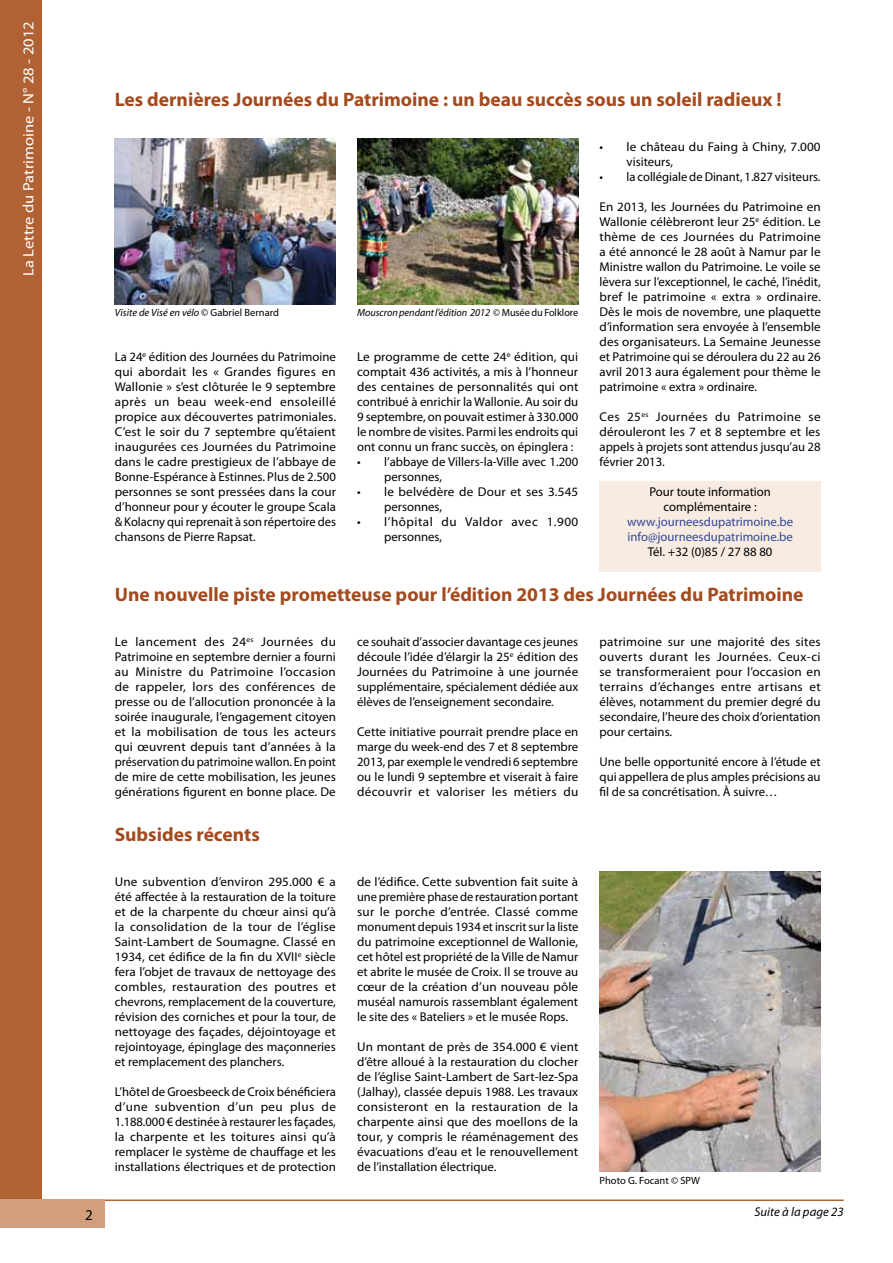
<style>
.page{position:relative;width:893px;height:1263px;background:#fff}
.page>*{position:absolute;margin:0;border:0;box-sizing:border-box;transform-origin:0 0}
.t1{font:700 19.5px "Myriad Pro";color:#a34b1e}
.t2{font:15px "Myriad Pro";color:#fff;scale:1.1 1}
.t3{font:15px "Myriad Pro";color:#000}
.t4{font:12.75px/15px "Myriad Pro";color:#000;text-align:justify}
.t5{font:12.75px/15px "Myriad Pro";color:#324a97}
.t6{font:12.75px/15px "Myriad Pro";letter-spacing:.04em;color:#000}
.t7{font:italic 12.75px "Myriad Pro";color:#000}
.t8{font:italic 10.5px "Myriad Pro";letter-spacing:-.005em;color:#000}
.t9{font:10.5px "Myriad Pro";color:#000}
.s1{font-style:normal}
</style>
<div class="page">
<div style="left:600px;top:481px;width:221px;height:90px;background:#f7ebe2"></div>
<div style="left:0;top:0;width:42px;height:1205px;background:#b16234"></div>
<hr style="left:0;top:1199px;width:844px;height:2px;background:#b16234">
<div style="left:0;top:1199px;width:105px;height:29px;background:#d29e7b"></div>
<img style="left:115px;top:138px;width:221px;height:166px">
<img style="left:357px;top:138px;width:221px;height:166px">
<img style="left:600px;top:871px;width:221px;height:300px">
<p class="t2" style="left:19px;top:276px;width:233px;rotate:-90deg">La Lettre du Patrimoine - N° 28 - 2012</p>
<p class="t3" style="left:85px;top:1205px;width:9px">2</p>
<h1 class="t1" style="left:115px;top:87px;width:668px">Les dernières Journées du Patrimoine : un beau succès sous un soleil radieux !</h1>
<p class="t8" style="left:115px;top:306px;width:166px">Visite de Visé en vélo <span class="s1">© Gabriel Bernard</span></p>
<p class="t8" style="left:357px;top:306px;width:223px">Mouscron pendant l’édition 2012 <span class="s1">© Musée du Folklore</span></p>
<p class="t4" style="left:115px;top:349px;width:223px">La 24<sup>e</sup> édition des Journées du Patrimoine qui abordait les « Grandes figures en Wallonie » s’est clôturée le 9 septembre après un beau week-end ensoleillé propice aux découvertes patrimoniales.<br>C’est le soir du 7 septembre qu’étaient inaugurées ces Journées du Patrimoine dans le cadre prestigieux de l’abbaye de Bonne-Espérance à Estinnes. Plus de 2.500 personnes se sont pressées dans la cour d’honneur pour y écouter le groupe Scala &amp; Kolacny qui reprenait à son répertoire des chansons de Pierre Rapsat.</p>
<p class="t4" style="left:357px;top:349px;width:223px">Le programme de cette 24<sup>e</sup> édition, qui comptait 436 activités, a mis à l’honneur des centaines de personnalités qui ont contribué à enrichir la Wallonie. Au soir du 9 septembre, on pouvait estimer à 330.000 le nombre de visites. Parmi les endroits qui ont connu un franc succès, on épinglera :</p>
<p class="t4" style="left:384px;top:454px;width:196px;text-indent:-27px">• l’abbaye de Villers-la-Ville avec 1.200 personnes,</p>
<p class="t4" style="left:384px;top:484px;width:196px;text-indent:-27px">• le belvédère de Dour et ses 3.545 personnes,</p>
<p class="t6" style="left:384px;top:514px;width:196px;text-indent:-27px">• l’hôpital du Valdor avec 1.900 personnes,</p>
<p class="t4" style="left:627px;top:139px;width:196px;text-indent:-27px">• le château du Faing à Chiny, 7.000 visiteurs,</p>
<p class="t4" style="left:600px;top:169px;width:222px">• la collégiale de Dinant, 1.827 visiteurs.</p>
<p class="t4" style="left:600px;top:199px;width:223px">En 2013, les Journées du Patrimoine en Wallonie célèbreront leur 25<sup>e</sup> édition. Le thème de ces Journées du Patrimoine a été annoncé le 28 août à Namur par le Ministre wallon du Patrimoine. Le voile se lèvera sur l’exceptionnel, le caché, l’inédit, bref le patrimoine « extra » ordinaire.<br>Dès le mois de novembre, une plaquette d’information sera envoyée à l’ensemble des organisateurs. La Semaine Jeunesse et Patrimoine qui se déroulera du 22 au 26 avril 2013 aura également pour thème le patrimoine « extra » ordinaire.</p>
<p class="t4" style="left:600px;top:409px;width:223px">Ces 25<sup>es</sup> Journées du Patrimoine se dérouleront les 7 et 8 septembre et les appels à projets sont attendus jusqu’au 28 février 2013.</p>
<p class="t4" style="left:649px;top:484px;width:123px;text-align:center">Pour toute information complémentaire :</p>
<p class="t5" style="left:627px;top:514px;width:168px">www.journeesdupatrimoine.be info@journeesdupatrimoine.be</p>
<p class="t4" style="left:648px;top:544px;width:126px">Tél. +32 (0)85 / 27 88 80</p>
<h1 class="t1" style="left:115px;top:582px;width:690px">Une nouvelle piste prometteuse pour l’édition 2013 des Journées du Patrimoine</h1>
<p class="t4" style="left:115px;top:634px;width:223px">Le lancement des 24<sup>es</sup> Journées du Patrimoine en septembre dernier a fourni au Ministre du Patrimoine l’occasion de rappeler, lors des conférences de presse ou de l’allocution prononcée à la soirée inaugurale, l’engagement citoyen et la mobilisation de tous les acteurs qui œuvrent depuis tant d’années à la préservation du patrimoine wallon. En point de mire de cette mobilisation, les jeunes générations figurent en bonne place. De</p>
<h1 class="t1" style="left:115px;top:822px;width:147px">Subsides récents</h1>
<p class="t4" style="left:115px;top:874px;width:223px">Une subvention d’environ 295.000 € a été affectée à la restauration de la toiture et de la charpente du chœur ainsi qu’à la consolidation de la tour de l’église Saint-Lambert de Soumagne. Classé en 1934, cet édifice de la fin du XVII<sup>e</sup> siècle fera l’objet de travaux de nettoyage des combles, restauration des poutres et chevrons, remplacement de la couverture, révision des corniches et pour la tour, de nettoyage des façades, déjointoyage et rejointoyage, épinglage des maçonneries et remplacement des planchers.</p>
<p class="t4" style="left:115px;top:1084px;width:223px">L’hôtel de Groesbeeck de Croix bénéficiera d’une subvention d’un peu plus de 1.188.000 € destinée à restaurer les façades, la charpente et les toitures ainsi qu’à remplacer le système de chauffage et les installations électriques et de protection</p>
<p class="t4" style="left:357px;top:634px;width:223px">ce souhait d’associer davantage ces jeunes découle l’idée d’élargir la 25<sup>e</sup> édition des Journées du Patrimoine à une journée supplémentaire, spécialement dédiée aux élèves de l’enseignement secondaire.</p>
<p class="t4" style="left:357px;top:724px;width:223px">Cette initiative pourrait prendre place en marge du week-end des 7 et 8 septembre 2013, par exemple le vendredi 6 septembre ou le lundi 9 septembre et viserait à faire découvrir et valoriser les métiers du</p>
<p class="t4" style="left:357px;top:874px;width:223px">de l’édifice. Cette subvention fait suite à une première phase de restauration portant sur le porche d’entrée. Classé comme monument depuis 1934 et inscrit sur la liste du patrimoine exceptionnel de Wallonie, cet hôtel est propriété de la Ville de Namur et abrite le musée de Croix. Il se trouve au cœur de la création d’un nouveau pôle muséal namurois rassemblant également le site des « Bateliers » et le musée Rops.</p>
<p class="t4" style="left:357px;top:1039px;width:223px">Un montant de près de 354.000 € vient d’être alloué à la restauration du clocher de l’église Saint-Lambert de Sart-lez-Spa (Jalhay), classée depuis 1988. Les travaux consisteront en la restauration de la charpente ainsi que des moellons de la tour, y compris le réaménagement des évacuations d’eau et le renouvellement de l’installation électrique.</p>
<p class="t4" style="left:600px;top:634px;width:223px">patrimoine sur une majorité des sites ouverts durant les Journées. Ceux-ci se transformeraient pour l’occasion en terrains d’échanges entre artisans et élèves, notamment du premier degré du secondaire, l’heure des choix d’orientation pour certains.</p>
<p class="t4" style="left:600px;top:754px;width:223px">Une belle opportunité encore à l’étude et qui appellera de plus amples précisions au fil de sa concrétisation. À suivre…</p>
<p class="t9" style="left:600px;top:1173px;width:102px">Photo G. Focant © SPW</p>
<p class="t7" style="left:754px;top:1204px;width:91px">Suite à la page 23</p>
</div>
